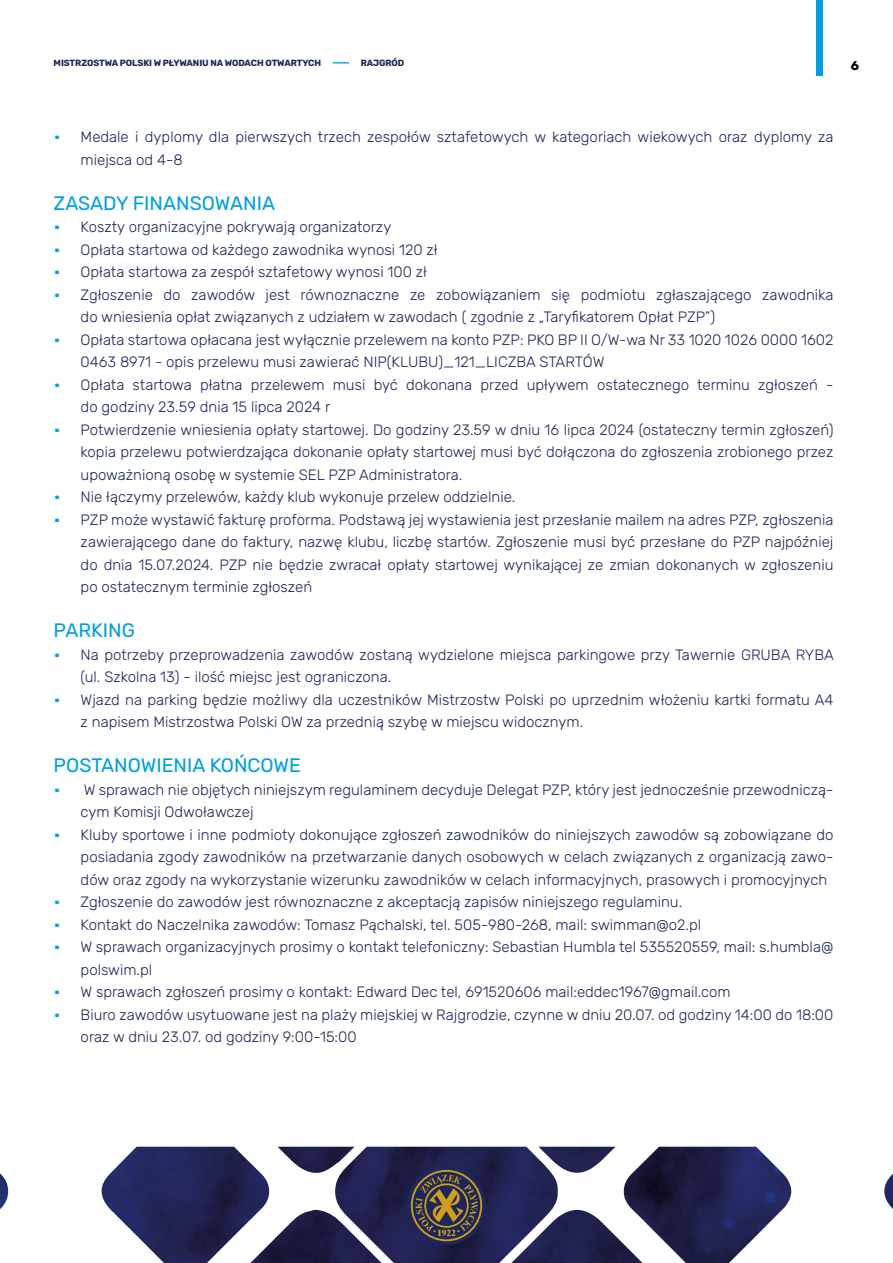
<style>
.page{position:relative;width:893px;height:1263px;background:#fff}
.page>*{position:absolute;margin:0;border:0;box-sizing:border-box;transform-origin:0 0}
.t1{font:19.5px "Rubik";color:#009fe3}
.t2{font:300 15px/22.5px "Rubik";color:#1e275a}
.t3{font:700 12.75px "Rubik";color:#000}
.t4{font:700 9px "Rubik";letter-spacing:-.01em;color:#1e275a}
.s1{color:#009fe3}
.s2{font-family:"TT Supermolot Neue Exp";font-weight:900;color:#009fe3}
</style>
<div class="page">
<div style="left:816px;top:0;width:7px;height:75px;background:#009fe3"></div>
<img style="left:0;top:1147px;width:893px;height:116px">
<div style="left:407px;top:1166px;width:79px;height:79px;background:#1e275a;border-radius:50%"></div>
<svg style="left:411px;top:1170px;width:71px;height:71px"></svg>
<p class="t4" style="left:54px;top:58px;width:352px">MISTRZOSTWA POLSKI W PŁYWANIU NA WODACH OTWARTYCH <span class="s1">-</span> RAJGRÓD</p>
<p class="t3" style="left:851px;top:58px;width:10px">6</p>
<p class="t2" style="left:81px;top:126px;width:754px;text-indent:-27px"><span class="s2">•</span> Medale i dyplomy dla pierwszych trzech zespołów sztafetowych w kategoriach wiekowych oraz dyplomy za miejsca od 4-8</p>
<h1 class="t1" style="left:54px;top:192px;width:223px">ZASADY FINANSOWANIA</h1>
<p class="t2" style="left:54px;top:216px;width:339px"><span class="s2">•</span> Koszty organizacyjne pokrywają organizatorzy</p>
<p class="t2" style="left:54px;top:239px;width:385px"><span class="s2">•</span> Opłata startowa od każdego zawodnika wynosi 120 zł</p>
<p class="t2" style="left:54px;top:261px;width:375px"><span class="s2">•</span> Opłata startowa za zespół sztafetowy wynosi 100 zł</p>
<p class="t2" style="left:81px;top:284px;width:754px;text-indent:-27px"><span class="s2">•</span> Zgłoszenie do zawodów jest równoznaczne ze zobowiązaniem się podmiotu zgłaszającego zawodnika do wniesienia opłat związanych z udziałem w zawodach ( zgodnie z „Taryfikatorem Opłat PZP”)</p>
<p class="t2" style="left:81px;top:329px;width:754px;text-indent:-27px"><span class="s2">•</span> Opłata startowa opłacana jest wyłącznie przelewem na konto PZP: PKO BP II O/W-wa Nr 33 1020 1026 0000 1602<br>0463 8971 - opis przelewu musi zawierać NIP(KLUBU)_121_LICZBA STARTÓW</p>
<p class="t2" style="left:81px;top:374px;width:754px;text-indent:-27px"><span class="s2">•</span> Opłata startowa płatna przelewem musi być dokonana przed upływem ostatecznego terminu zgłoszeń - do godziny 23.59 dnia 15 lipca 2024 r</p>
<p class="t2" style="left:81px;top:419px;width:754px;text-align:justify;text-indent:-27px"><span class="s2">•</span> Potwierdzenie wniesienia opłaty startowej. Do godziny 23.59 w dniu 16 lipca 2024 (ostateczny termin zgłoszeń) kopia przelewu potwierdzająca dokonanie opłaty startowej musi być dołączona do zgłoszenia zrobionego przez upoważnioną osobę w systemie SEL PZP Administratora.</p>
<p class="t2" style="left:54px;top:486px;width:463px"><span class="s2">•</span> Nie łączymy przelewów, każdy klub wykonuje przelew oddzielnie.</p>
<p class="t2" style="left:81px;top:509px;width:754px;text-align:justify;text-indent:-27px"><span class="s2">•</span> PZP może wystawić fakturę proforma. Podstawą jej wystawienia jest przesłanie mailem na adres PZP, zgłoszenia zawierającego dane do faktury, nazwę klubu, liczbę startów. Zgłoszenie musi być przesłane do PZP najpóźniej do dnia 15.07.2024. PZP nie będzie zwracał opłaty startowej wynikającej ze zmian dokonanych w zgłoszeniu po ostatecznym terminie zgłoszeń</p>
<h1 class="t1" style="left:54px;top:619px;width:83px">PARKING</h1>
<p class="t2" style="left:81px;top:644px;width:755px;text-indent:-27px"><span class="s2">•</span> Na potrzeby przeprowadzenia zawodów zostaną wydzielone miejsca parkingowe przy Tawernie GRUBA RYBA (ul. Szkolna 13) - ilość miejsc jest ograniczona.</p>
<p class="t2" style="left:81px;top:689px;width:754px;text-indent:-27px"><span class="s2">•</span> Wjazd na parking będzie możliwy dla uczestników Mistrzostw Polski po uprzednim włożeniu kartki formatu A4 z napisem Mistrzostwa Polski OW za przednią szybę w miejscu widocznym.</p>
<h1 class="t1" style="left:54px;top:754px;width:249px">POSTANOWIENIA KOŃCOWE</h1>
<p class="t2" style="left:81px;top:779px;width:754px;text-indent:-27px"><span class="s2">•</span> W sprawach nie objętych niniejszym regulaminem decyduje Delegat PZP, który jest jednocześnie przewodniczą&shy;cym Komisji Odwoławczej</p>
<p class="t2" style="left:81px;top:824px;width:754px;text-align:justify;text-indent:-27px"><span class="s2">•</span> Kluby sportowe i inne podmioty dokonujące zgłoszeń zawodników do niniejszych zawodów są zobowiązane do posiadania zgody zawodników na przetwarzanie danych osobowych w celach związanych z organizacją zawo&shy;dów oraz zgody na wykorzystanie wizerunku zawodników w celach informacyjnych, prasowych i promocyjnych</p>
<p class="t2" style="left:54px;top:891px;width:630px"><span class="s2">•</span> Zgłoszenie do zawodów jest równoznaczne z akceptacją zapisów niniejszego regulaminu.</p>
<p class="t2" style="left:54px;top:914px;width:649px"><span class="s2">•</span> Kontakt do Naczelnika zawodów: Tomasz Pąchalski, tel. 505-980-268, mail: swimman@o2.pl</p>
<p class="t2" style="left:81px;top:936px;width:754px;text-indent:-27px"><span class="s2">•</span> W sprawach organizacyjnych prosimy o kontakt telefoniczny: Sebastian Humbla tel 535520559, mail: s.humbla@ polswim.pl</p>
<p class="t2" style="left:54px;top:981px;width:679px"><span class="s2">•</span> W sprawach zgłoszeń prosimy o kontakt: Edward Dec tel, 691520606 mail:eddec1967@gmail.com</p>
<p class="t2" style="left:81px;top:1004px;width:754px;text-indent:-27px"><span class="s2">•</span> Biuro zawodów usytuowane jest na plaży miejskiej w Rajgrodzie, czynne w dniu 20.07. od godziny 14:00 do 18:00 oraz w dniu 23.07. od godziny 9:00-15:00</p>
</div>
